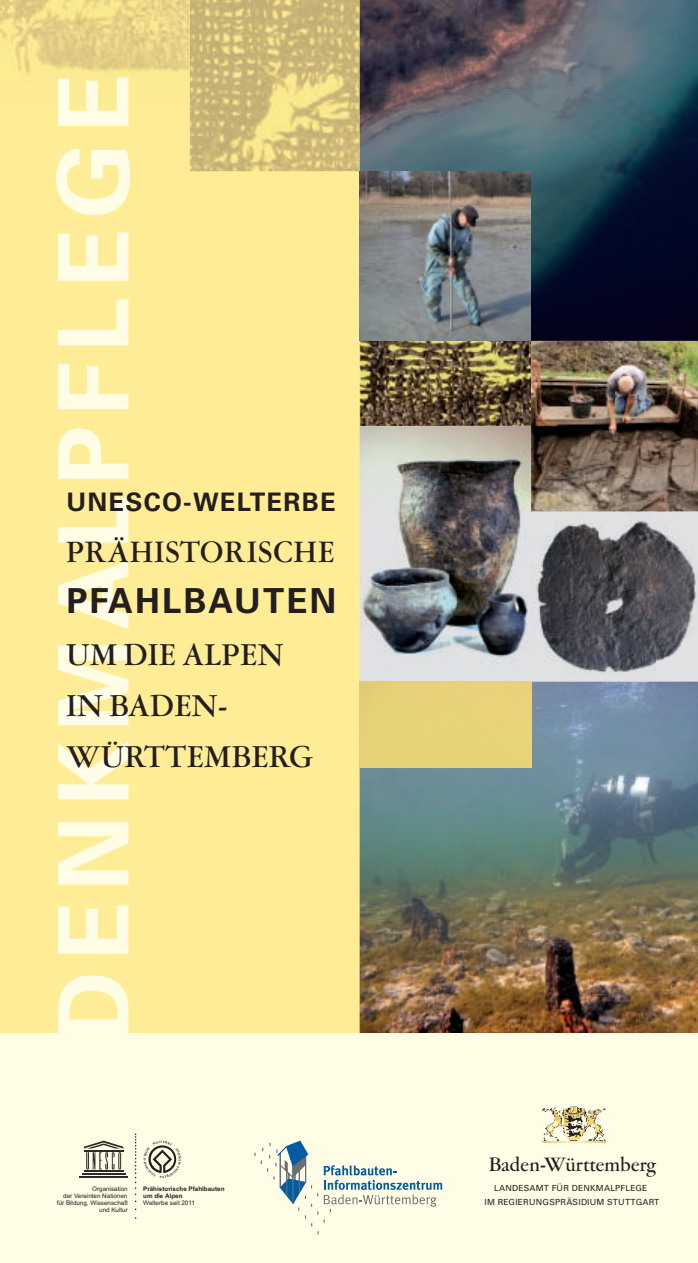
<style>
.page{position:relative;width:698px;height:1263px;background:#fff}
.page>*{position:absolute;margin:0;border:0;box-sizing:border-box;transform-origin:0 0}
.t1{font:700 97.5px "Univers";letter-spacing:.1em;color:#fffde5}
.t2{font:700 34.5px "Univers";letter-spacing:.06em;color:#231f20}
.t3{font:500 33.75px/51.3px "Garamont Amst SH";letter-spacing:.025em;color:#231f20}
.t4{font:500 33px "Garamont Amst SH";letter-spacing:.04em;color:#231f20}
.t5{font:700 25.5px "Univers";letter-spacing:.05em;color:#231f20}
.t6{font:500 21.75px "Garamont Amst SH";letter-spacing:.015em;color:#231f20}
.t7{font:8.4px/13px "Univers";letter-spacing:.025em;color:#231f20;text-align:center}
.t8{font:6.3px/6.9px "Arial";color:#221e20;text-align:right}
.t9{font:700 6.3px/6.9px "Arial";color:#231f20}
.t10{font:6.3px "Arial";color:#231f20}
</style>
<div class="page">
<div style="left:0;top:0;width:360px;height:1039px;background:#ffec96"></div>
<img style="left:359px;top:682px;width:338px;height:351px">
<img style="left:359px;top:341px;width:172px;height:426px">
<img style="left:530px;top:341px;width:167px;height:340px">
<img style="left:359px;top:341px;width:1px;height:85px">
<img style="left:531px;top:341px;width:1px;height:85px">
<img style="left:359px;top:0;width:338px;height:341px">
<img style="left:189px;top:0;width:171px;height:171px">
<img style="left:0;top:0;width:189px;height:74px">
<hr style="left:531px;top:681px;width:166px;height:1px;background:#e1e2e4">
<div style="left:0;top:1033px;width:697px;height:230px;background:#fffde5"></div>
<img style="left:542px;top:1107px;width:64px;height:36px">
<hr style="left:84px;top:1170px;width:39px;height:2px;background:#2b292a">
<hr style="left:82px;top:1173px;width:43px;height:2px;background:#2b292a">
<hr style="left:79px;top:1176px;width:49px;height:2px;background:#2b292a">
<svg style="left:84px;top:1141px;width:39px;height:28px"></svg>
<svg style="left:135px;top:1133px;width:1px;height:69px"></svg>
<svg style="left:261px;top:1140px;width:181px;height:94px"></svg>
<svg style="left:148px;top:1145px;width:29px;height:32px"></svg>
<h1 class="t1" style="left:37px;top:1041px;width:969px;rotate:-90deg">DENKMALPFLEGE</h1>
<h3 class="t5" style="left:66px;top:487px;width:271px">UNESCO-WELTERBE</h3>
<h3 class="t4" style="left:66px;top:536px;width:269px">PRÄHISTORISCHE</h3>
<h2 class="t2" style="left:66px;top:581px;width:271px">PFAHLBAUTEN</h2>
<h3 class="t3" style="left:66px;top:630px;width:248px">UM DIE ALPEN<br>IN BADEN-<br>WÜRTTEMBERG</h3>
<p class="t8" style="left:57px;top:1185px;width:72px">Organisation<br>der Vereinten Nationen für Bildung, Wissenschaft und Kultur</p>
<p class="t9" style="left:143px;top:1185px;width:83px">Prähistorische Pfahlbauten um die Alpen</p>
<p class="t10" style="left:143px;top:1198px;width:53px">Welterbe seit 2011</p>
<h3 class="t6" style="left:489px;top:1154px;width:168px">Baden-Württemberg</h3>
<h3 class="t7" style="left:484px;top:1182px;width:176px">LANDESAMT FÜR DENKMALPFLEGE<br>IM REGIERUNGSPRÄSIDIUM STUTTGART</h3>
</div>
